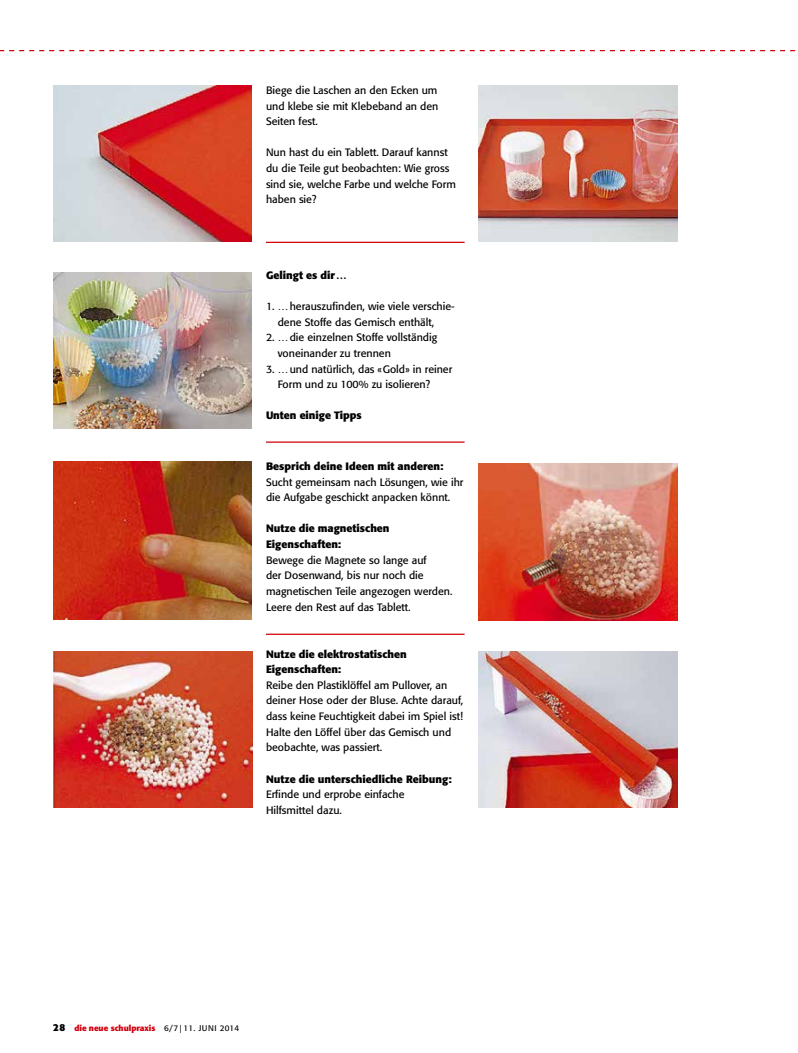
<style>
.page{position:relative;width:798px;height:1053px;background:#fff}
.page>*{position:absolute;margin:0;border:0;box-sizing:border-box;transform-origin:0 0}
.t1{font:10.62px/15.6px "Formata";color:#000}
.t2{font:700 10.62px/15.6px "Formata";color:#000}
.t3{font:700 8.12px "Formata";color:#d1000d}
.s1{font-size:10px;color:#000}
.s2{font-weight:400;color:#000}
</style>
<div class="page">
<svg style="left:0;top:50px;width:796px;height:1px"></svg>
<img style="left:53px;top:85px;width:199px;height:157px">
<img style="left:478px;top:85px;width:199px;height:156px">
<hr style="left:266px;top:242px;width:198px;height:1px;background:#d1000d">
<img style="left:53px;top:272px;width:199px;height:156px">
<hr style="left:266px;top:441px;width:198px;height:1px;background:#d1000d">
<img style="left:53px;top:461px;width:199px;height:158px">
<img style="left:478px;top:463px;width:199px;height:157px">
<hr style="left:266px;top:633px;width:198px;height:2px;background:#d1000d">
<img style="left:478px;top:651px;width:199px;height:156px">
<img style="left:53px;top:651px;width:199px;height:156px">
<p class="t1" style="left:266px;top:82px;width:174px;text-align:justify">Biege die Laschen an den Ecken um und klebe sie mit Klebeband an den Seiten fest.</p>
<p class="t1" style="left:266px;top:145px;width:191px">Nun hast du ein Tablett. Darauf kannst du die Teile gut beobachten: Wie gross sind sie, welche Farbe und welche Form haben sie?</p>
<p class="t2" style="left:266px;top:267px;width:82px">Gelingt es dir…</p>
<p class="t1" style="left:277px;top:298px;width:178px;text-indent:-12px">1. …herauszufinden, wie viele verschie&shy;dene Stoffe das Gemisch enthält,</p>
<p class="t1" style="left:277px;top:329px;width:161px;text-indent:-12px">2. …die einzelnen Stoffe vollständig voneinander zu trennen</p>
<p class="t1" style="left:277px;top:361px;width:176px;text-indent:-12px">3. …und natürlich, das «Gold» in reiner<br>Form und zu 100% zu isolieren?</p>
<p class="t2" style="left:266px;top:408px;width:97px">Unten einige Tipps</p>
<p class="t2" style="left:266px;top:458px;width:179px">Besprich deine Ideen mit anderen:</p>
<p class="t1" style="left:266px;top:474px;width:199px">Sucht gemeinsam nach Lösungen, wie ihr die Aufgabe geschickt anpacken könnt.</p>
<p class="t2" style="left:266px;top:520px;width:125px">Nutze die magnetischen<br>Eigenschaften:</p>
<p class="t1" style="left:266px;top:552px;width:188px">Bewege die Magnete so lange auf<br>der Dosenwand, bis nur noch die magnetischen Teile angezogen werden.<br>Leere den Rest auf das Tablett.</p>
<p class="t2" style="left:266px;top:645px;width:142px">Nutze die elektrostatischen<br>Eigenschaften:</p>
<p class="t1" style="left:266px;top:677px;width:198px">Reibe den Plastiklöffel am Pullover, an deiner Hose oder der Bluse. Achte darauf, dass keine Feuchtigkeit dabei im Spiel ist!<br>Halte den Löffel über das Gemisch und beobachte, was passiert.</p>
<p class="t2" style="left:266px;top:771px;width:187px">Nutze die unterschiedliche Reibung:</p>
<p class="t1" style="left:266px;top:786px;width:140px">Erfinde und erprobe einfache<br>Hilfsmittel dazu.</p>
<p class="t3" style="left:53px;top:1022px;width:187px"><span class="s1">28</span> die neue schulpraxis <span class="s2">6/7 | 11. Juni 2014</span></p>
</div>
